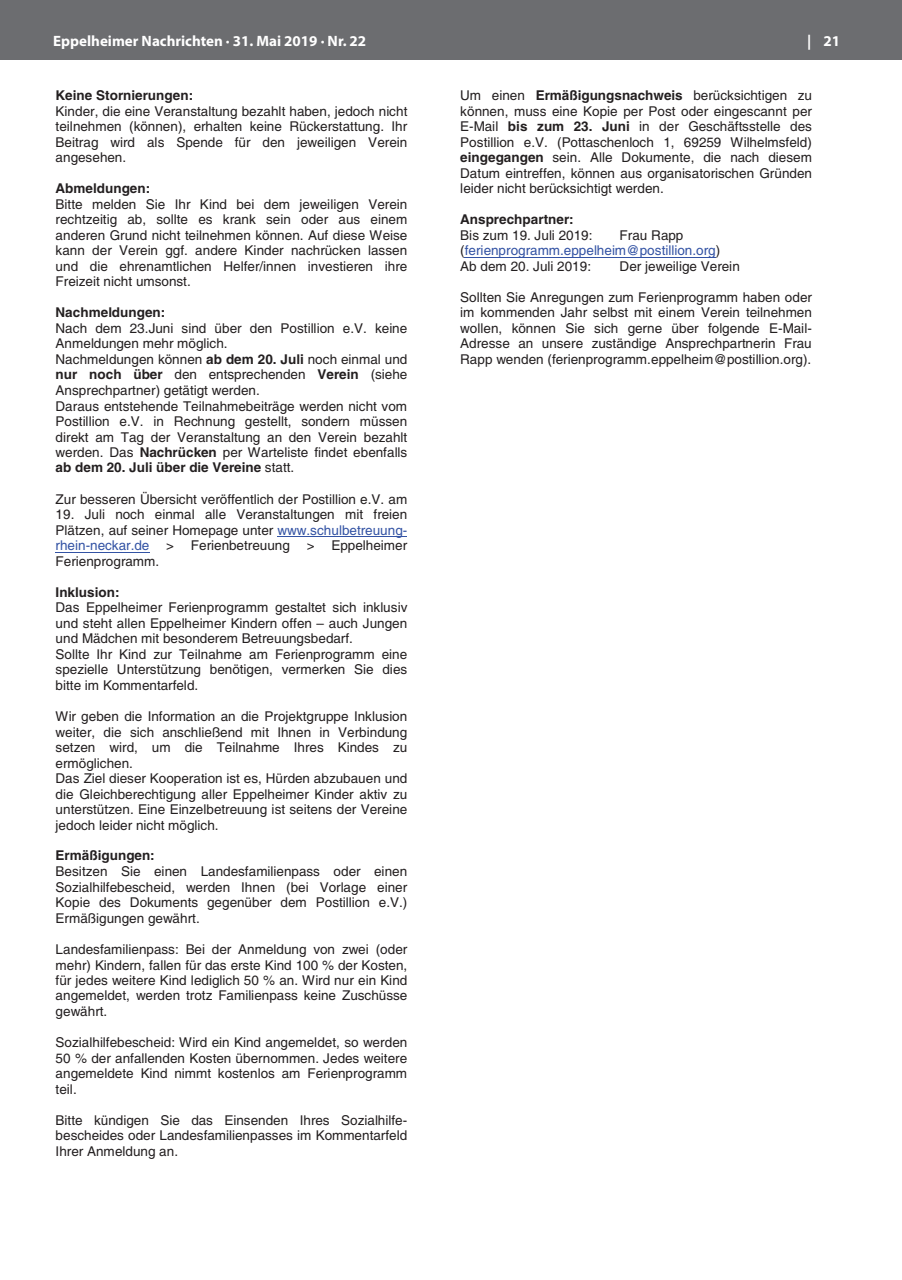
<style>
.page{position:relative;width:902px;height:1280px;background:#fff}
.page>*{position:absolute;margin:0;border:0;box-sizing:border-box;transform-origin:0 0}
.t1{font:700 15px "Myriad Pro";color:#fff}
.t2{font:13.5px/15.5px "Helvetica";letter-spacing:.005em;color:#231f20;text-align:justify}
.t3{font:700 13.5px "Helvetica";letter-spacing:.005em;color:#231f20}
.t4{font:13.5px/15.6px "Helvetica";letter-spacing:.005em;color:#3353a4}
.s1{font-weight:700}
.s2{color:#3353a4}
.s3{color:#231f20}
</style>
<div class="page">
<div style="left:0;top:0;width:901px;height:60px;background:#6c6d70"></div>
<hr style="left:277px;top:536px;width:130px;height:1px;background:#3353a4">
<hr style="left:56px;top:552px;width:93px;height:1px;background:#3353a4">
<hr style="left:464px;top:257px;width:251px;height:1px;background:#3353a4">
<p class="t1" style="left:53px;top:31px;width:314px">Eppelheimer Nachrichten · 31. Mai 2019 · Nr. 22</p>
<p class="t1" style="left:807px;top:31px;width:35px">| 21</p>
<p class="t3" style="left:56px;top:87px;width:139px">Keine Stornierungen:</p>
<p class="t2" style="left:56px;top:103px;width:353px">Kinder, die eine Veranstaltung bezahlt haben, jedoch nicht teilnehmen (können), erhalten keine Rückerstattung. Ihr Beitrag wird als Spende für den jeweiligen Verein angesehen.</p>
<p class="t3" style="left:56px;top:181px;width:96px">Abmeldungen:</p>
<p class="t2" style="left:56px;top:196px;width:353px">Bitte melden Sie Ihr Kind bei dem jeweiligen Verein rechtzeitig ab, sollte es krank sein oder aus einem anderen Grund nicht teilnehmen können. Auf diese Weise kann der Verein ggf. andere Kinder nachrücken lassen und die ehrenamtlichen Helfer/innen investieren ihre Freizeit nicht umsonst.</p>
<p class="t3" style="left:56px;top:305px;width:111px">Nachmeldungen:</p>
<p class="t2" style="left:56px;top:321px;width:353px;text-align:left">Nach dem 23.Juni sind über den Postillion e.V. keine Anmeldungen mehr möglich.<br>Nachmeldungen können <span class="s1">ab dem 20. Juli</span> noch einmal und <span class="s1">nur noch über</span> den entsprechenden <span class="s1">Verein</span> (siehe Ansprechpartner) getätigt werden.<br>Daraus entstehende Teilnahmebeiträge werden nicht vom Postillion e.V. in Rechnung gestellt, sondern müssen direkt am Tag der Veranstaltung an den Verein bezahlt werden. Das <span class="s1">Nachrücken</span> per Warteliste findet ebenfalls <span class="s1">ab dem 20. Juli über die Vereine</span> statt.</p>
<p class="t2" style="left:56px;top:491px;width:353px">Zur besseren Übersicht veröffentlich der Postillion e.V. am</p>
<p class="t2" style="left:56px;top:507px;width:353px">19. Juli noch einmal alle Veranstaltungen mit freien Plätzen, auf seiner Homepage unter <span class="s2">www.schulbetreuung&shy;rhein-neckar.de</span> &gt; Ferienbetreuung &gt; Eppelheimer Ferienprogramm.</p>
<p class="t3" style="left:56px;top:584px;width:65px">Inklusion:</p>
<p class="t2" style="left:56px;top:600px;width:353px;text-align:left">Das Eppelheimer Ferienprogramm gestaltet sich inklusiv und steht allen Eppelheimer Kindern offen – auch Jungen und Mädchen mit besonderem Betreuungsbedarf.<br>Sollte Ihr Kind zur Teilnahme am Ferienprogramm eine spezielle Unterstützung benötigen, vermerken Sie dies bitte im Kommentarfeld.</p>
<p class="t2" style="left:56px;top:709px;width:353px;text-align:left">Wir geben die Information an die Projektgruppe Inklusion weiter, die sich anschließend mit Ihnen in Verbindung setzen wird, um die Teilnahme Ihres Kindes zu ermöglichen.<br>Das Ziel dieser Kooperation ist es, Hürden abzubauen und die Gleichberechtigung aller Eppelheimer Kinder aktiv zu unterstützen. Eine Einzelbetreuung ist seitens der Vereine jedoch leider nicht möglich.</p>
<p class="t3" style="left:56px;top:848px;width:101px">Ermäßigungen:</p>
<p class="t2" style="left:56px;top:864px;width:353px">Besitzen Sie einen Landesfamilienpass oder einen Sozialhilfebescheid, werden Ihnen (bei Vorlage einer Kopie des Dokuments gegenüber dem Postillion e.V.)<br>Ermäßigungen gewährt.</p>
<p class="t2" style="left:56px;top:941px;width:353px">Landesfamilienpass: Bei der Anmeldung von zwei (oder mehr) Kindern, fallen für das erste Kind 100 % der Kosten, für jedes weitere Kind lediglich 50 % an. Wird nur ein Kind angemeldet, werden trotz Familienpass keine Zuschüsse gewährt.</p>
<p class="t2" style="left:56px;top:1035px;width:353px">Sozialhilfebescheid: Wird ein Kind angemeldet, so werden 50 % der anfallenden Kosten übernommen. Jedes weitere angemeldete Kind nimmt kostenlos am Ferienprogramm teil.</p>
<p class="t2" style="left:56px;top:1112px;width:353px">Bitte kündigen Sie das Einsenden Ihres Sozialhilfe&shy;bescheides oder Landesfamilienpasses im Kommentarfeld Ihrer Anmeldung an.</p>
<p class="t2" style="left:460px;top:87px;width:353px">Um einen <span class="s1">Ermäßigungsnachweis</span> berücksichtigen zu können, muss eine Kopie per Post oder eingescannt per E-Mail <span class="s1">bis zum 23. Juni</span> in der Geschäftsstelle des Postillion e.V. (Pottaschenloch 1, 69259 Wilhelmsfeld) <span class="s1">eingegangen</span> sein. Alle Dokumente, die nach diesem Datum eintreffen, können aus organisatorischen Gründen leider nicht berücksichtigt werden.</p>
<p class="t3" style="left:460px;top:212px;width:115px">Ansprechpartner:</p>
<p class="t2" style="left:460px;top:227px;width:134px">Bis zum 19. Juli 2019:</p>
<p class="t4" style="left:460px;top:227px;width:261px;text-indent:159px"><span class="s3">Frau Rapp (</span>ferienprogramm.eppelheim@postillion.org<span class="s3">)<br>Ab dem 20. Juli 2019:</span></p>
<p class="t2" style="left:619px;top:259px;width:122px">Der jeweilige Verein</p>
<p class="t2" style="left:460px;top:289px;width:353px">Sollten Sie Anregungen zum Ferienprogramm haben oder im kommenden Jahr selbst mit einem Verein teilnehmen wollen, können Sie sich gerne über folgende E-Mail-Adresse an unsere zuständige Ansprechpartnerin Frau Rapp wenden (ferienprogramm.eppelheim@postillion.org).</p>
</div>
